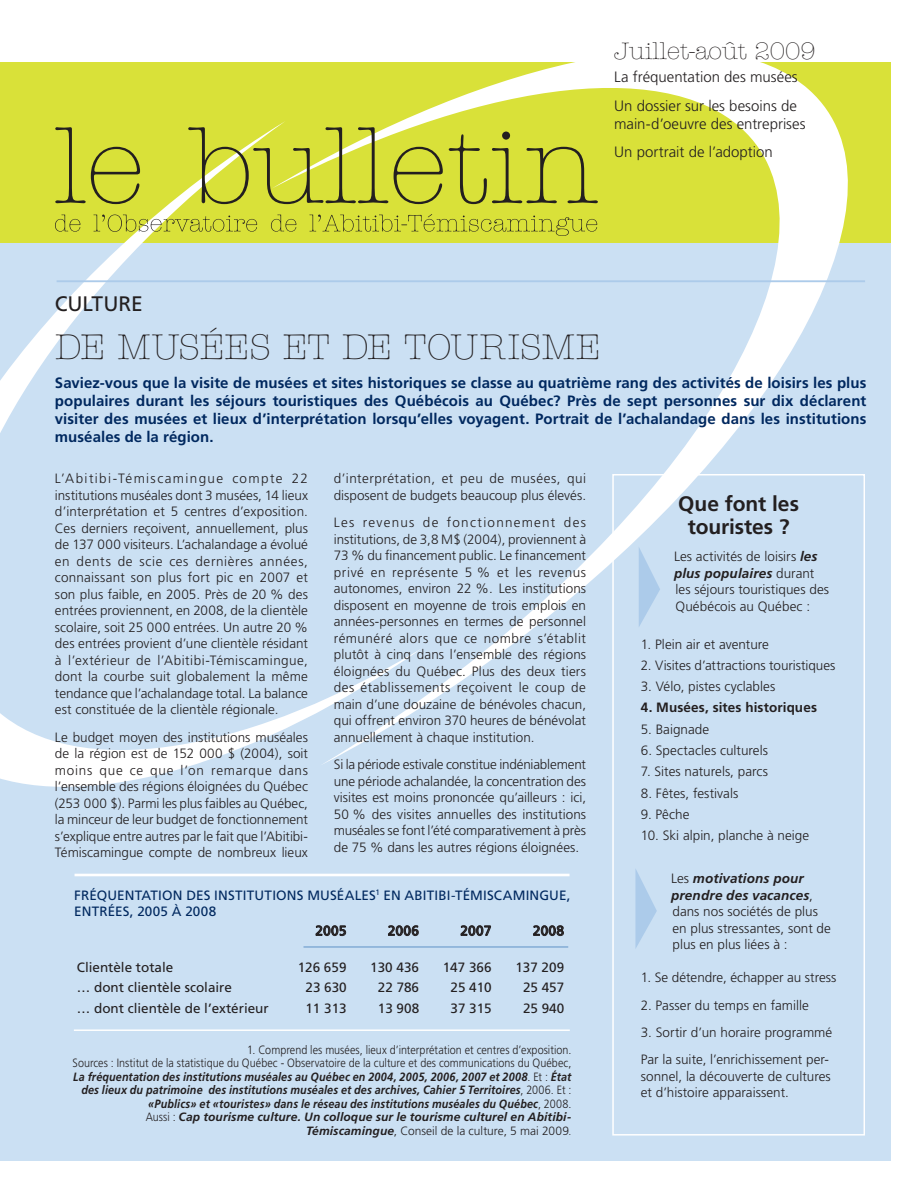
<style>
.page{position:relative;width:918px;height:1188px;background:#fff}
.page>*{position:absolute;margin:0;border:0;box-sizing:border-box;transform-origin:0 0}
.t1{font:300 36px "American Typewriter";letter-spacing:-.005em;color:#231f20}
.t2{font:300 24px "American Typewriter";color:#231f20}
.t3{font:700 21px/22.5px "Frutiger LT Std";letter-spacing:-.005em;color:#231f20;text-align:center}
.t4{font:21px "Frutiger LT Std";letter-spacing:-.005em;color:#231f20}
.t5{font:700 15px/18px "Frutiger LT Std";letter-spacing:.005em;color:#00285f;text-align:justify}
.t6{font:300 15px/28.8px "Frutiger LT Std";color:#231f20}
.t7{font:300 13.5px/16.5px "Frutiger LT Std";color:#231f20}
.t8{font:13.5px "Frutiger LT Std";color:#231f20}
.t9{font:13.5px/16.5px "Frutiger LT Std";letter-spacing:.01em;color:#00285f}
.t10{font:700 13.5px "Frutiger LT Std";letter-spacing:.01em;color:#231f20}
.t11{font:italic 700 12px/13.5px "Frutiger LT Std";letter-spacing:.01em;color:#231f20;text-align:right;scale:.9 1}
.s1{font-weight:700;font-style:italic}
.s2{font-weight:300;font-style:normal}
.s3{font-weight:300;font-style:normal;font-size:10.5px}
</style>
<div class="page">
<div style="left:0;top:242px;width:891px;height:919px;background:#cbe0f3"></div>
<div style="left:0;top:62px;width:891px;height:180px;background:#d9e139"></div>
<svg style="left:286px;top:62px;width:605px;height:644px"></svg>
<svg style="left:0;top:121px;width:286px;height:312px"></svg>
<svg style="left:0;top:648px;width:423px;height:139px"></svg>
<svg style="left:55px;top:127px;width:543px;height:109px"></svg>
<hr style="left:57px;top:280px;width:808px;height:2px;background:#accbea">
<div style="left:612px;top:474px;width:253px;height:662px;border:1px solid #fff"></div>
<svg style="left:639px;top:547px;width:21px;height:81px"></svg>
<svg style="left:635px;top:869px;width:22px;height:80px"></svg>
<hr style="left:75px;top:874px;width:495px;height:2px;background:#fff">
<hr style="left:74px;top:1029px;width:496px;height:2px;background:#fff">
<hr style="left:304px;top:946px;width:264px;height:2px;background:#83acd5">
<svg style="left:316px;top:926px;width:30px;height:10px"></svg>
<svg style="left:388px;top:926px;width:31px;height:10px"></svg>
<svg style="left:461px;top:926px;width:30px;height:10px"></svg>
<svg style="left:533px;top:926px;width:31px;height:10px"></svg>
<h2 class="t2" style="left:614px;top:37px;width:203px">Juillet-août 2009</h2>
<p class="t6" style="left:614px;top:63px;width:185px">La fréquentation des musées<br>Un dossier sur les besoins de</p>
<p class="t6" style="left:614px;top:109px;width:193px">main-d’oeuvre des entreprises<br>Un portrait de l’adoption</p>
<h3 class="t4" style="left:55px;top:291px;width:89px">CULTURE</h3>
<h1 class="t1" style="left:55px;top:327px;width:547px">DE MUSÉES ET DE TOURISME</h1>
<p class="t5" style="left:55px;top:374px;width:813px">Saviez-vous que la visite de musées et sites historiques se classe au quatrième rang des activités de loisirs les plus populaires durant les séjours touristiques des Québécois au Québec? Près de sept personnes sur dix déclarent visiter des musées et lieux d’interprétation lorsqu’elles voyagent. Portrait de l’achalandage dans les institutions muséales de la région.</p>
<p class="t7" style="left:334px;top:471px;width:254px">d’interprétation, et peu de musées, qui disposent de budgets beaucoup plus élevés.</p>
<p class="t7" style="left:334px;top:515px;width:254px;text-align:justify">Les revenus de fonctionnement des institutions, de 3,8 M$ (2004), proviennent à 73 % du financement public. Le financement privé en représente 5 % et les revenus autonomes, environ 22 %. Les institutions disposent en moyenne de trois emplois en années-personnes en termes de personnel rémunéré alors que ce nombre s’établit plutôt à cinq dans l’ensemble des régions éloignées du Québec. Plus des deux tiers des établissements reçoivent le coup de main d’une douzaine de bénévoles chacun, qui offrent environ 370 heures de bénévolat annuellement à chaque institution.</p>
<p class="t7" style="left:334px;top:756px;width:254px;text-align:justify">Si la période estivale constitue indéniablement une période achalandée, la concentration des visites est moins prononcée qu’ailleurs : ici, 50 % des visites annuelles des institutions muséales se font l’été comparativement à près de 75 % dans les autres régions éloignées.</p>
<p class="t7" style="left:55px;top:471px;width:255px;text-align:justify">L’Abitibi-Témiscamingue compte 22 institutions muséales dont 3 musées, 14 lieux d’interprétation et 5 centres d’exposition.<br>Ces derniers reçoivent, annuellement, plus de 137 000 visiteurs. L’achalandage a évolué en dents de scie ces dernières années, connaissant son plus fort pic en 2007 et son plus faible, en 2005. Près de 20 % des entrées proviennent, en 2008, de la clientèle scolaire, soit 25 000 entrées. Un autre 20 % des entrées provient d’une clientèle résidant à l’extérieur de l’Abitibi-Témiscamingue, dont la courbe suit globalement la même tendance que l’achalandage total. La balance est constituée de la clientèle régionale.</p>
<p class="t7" style="left:55px;top:729px;width:255px;text-align:justify">Le budget moyen des institutions muséales de la région est de 152 000 $ (2004), soit moins que ce que l’on remarque dans l’ensemble des régions éloignées du Québec (253 000 $). Parmi les plus faibles au Québec, la minceur de leur budget de fonctionnement s’explique entre autres par le fait que l’Abitibi-Témiscamingue compte de nombreux lieux</p>
<h3 class="t3" style="left:678px;top:493px;width:122px">Que font les touristes ?</h3>
<p class="t7" style="left:674px;top:549px;width:157px">Les activités de loisirs <span class="s1">les plus populaires</span> durant les séjours touristiques des<br>Québécois au Québec :</p>
<p class="t7" style="left:641px;top:636px;width:130px">1. Plein air et aventure</p>
<p class="t7" style="left:641px;top:657px;width:196px">2. Visites d’attractions touristiques</p>
<p class="t7" style="left:641px;top:678px;width:136px">3. Vélo, pistes cyclables</p>
<p class="t10" style="left:641px;top:700px;width:178px">4. Musées, sites historiques</p>
<p class="t7" style="left:641px;top:721px;width:70px">5. Baignade</p>
<p class="t7" style="left:641px;top:742px;width:129px">6. Spectacles culturels</p>
<p class="t7" style="left:641px;top:764px;width:129px">7. Sites naturels, parcs</p>
<p class="t7" style="left:641px;top:785px;width:99px">8. Fêtes, festivals</p>
<p class="t7" style="left:641px;top:806px;width:50px">9. Pêche</p>
<p class="t7" style="left:641px;top:828px;width:170px">10. Ski alpin, planche à neige</p>
<p class="t7" style="left:671px;top:871px;width:162px">Les <span class="s1">motivations pour prendre des vacances</span>, dans nos sociétés de plus en plus stressantes, sont de plus en plus liées à :</p>
<p class="t7" style="left:641px;top:970px;width:197px">1. Se détendre, échapper au stress</p>
<p class="t7" style="left:641px;top:997px;width:170px">2. Passer du temps en famille</p>
<p class="t7" style="left:641px;top:1019px;width:193px;line-height:27.3px">3. Sortir d’un horaire programmé<br>Par la suite, l’enrichissement per-</p>
<p class="t7" style="left:641px;top:1068px;width:192px">sonnel, la découverte de cultures et d’histoire apparaissent.</p>
<p class="t9" style="left:74px;top:887px;width:498px">FRÉQUENTATION DES INSTITUTIONS MUSÉALES<sup>1</sup> EN ABITIBI-TÉMISCAMINGUE,<br>ENTRÉES, 2005 À 2008</p>
<p class="t8" style="left:315px;top:923px;width:33px">2005</p>
<p class="t8" style="left:388px;top:923px;width:33px">2006</p>
<p class="t8" style="left:460px;top:923px;width:33px">2007</p>
<p class="t8" style="left:533px;top:923px;width:33px">2008</p>
<p class="t8" style="left:77px;top:959px;width:98px">Clientèle totale</p>
<p class="t8" style="left:298px;top:959px;width:50px">126 659</p>
<p class="t8" style="left:370px;top:959px;width:50px">130 436</p>
<p class="t8" style="left:443px;top:959px;width:50px">147 366</p>
<p class="t8" style="left:515px;top:959px;width:50px">137 209</p>
<p class="t8" style="left:77px;top:980px;width:157px">… dont clientèle scolaire</p>
<p class="t8" style="left:306px;top:980px;width:43px">23 630</p>
<p class="t8" style="left:378px;top:980px;width:43px">22 786</p>
<p class="t8" style="left:451px;top:980px;width:43px">25 410</p>
<p class="t8" style="left:523px;top:980px;width:43px">25 457</p>
<p class="t8" style="left:77px;top:1000px;width:193px">… dont clientèle de l’extérieur</p>
<p class="t8" style="left:305px;top:1000px;width:43px">11 313</p>
<p class="t8" style="left:378px;top:1000px;width:43px">13 908</p>
<p class="t8" style="left:451px;top:1000px;width:43px">37 315</p>
<p class="t8" style="left:523px;top:1000px;width:43px">25 940</p>
<p class="t11" style="left:73px;top:1043px;width:556px"><span class="s2">1. Comprend les musées, lieux d’interprétation et centres d’exposition.<br>Sources : Institut de la statistique du Québec - Observatoire de la culture et des communications du Québec, </span>La fréquentation des institutions muséales au Québec en 2004, 2005, 2006, 2007 et 2008<span class="s2">. Et :</span> État des lieux du patrimoine des institutions muséales et des archives, Cahier 5 Territoires<span class="s2">, 2006. Et : </span>«Publics» et «touristes» dans le réseau des institutions muséales du Québec<span class="s2">, 2008.<br>Aussi :</span> Cap tourisme culture. Un colloque sur le tourisme culturel en Abitibi-Témiscamingue<span class="s2">, Conseil de la culture, 5 mai 2009</span><span class="s3">.</span></p>
</div>
